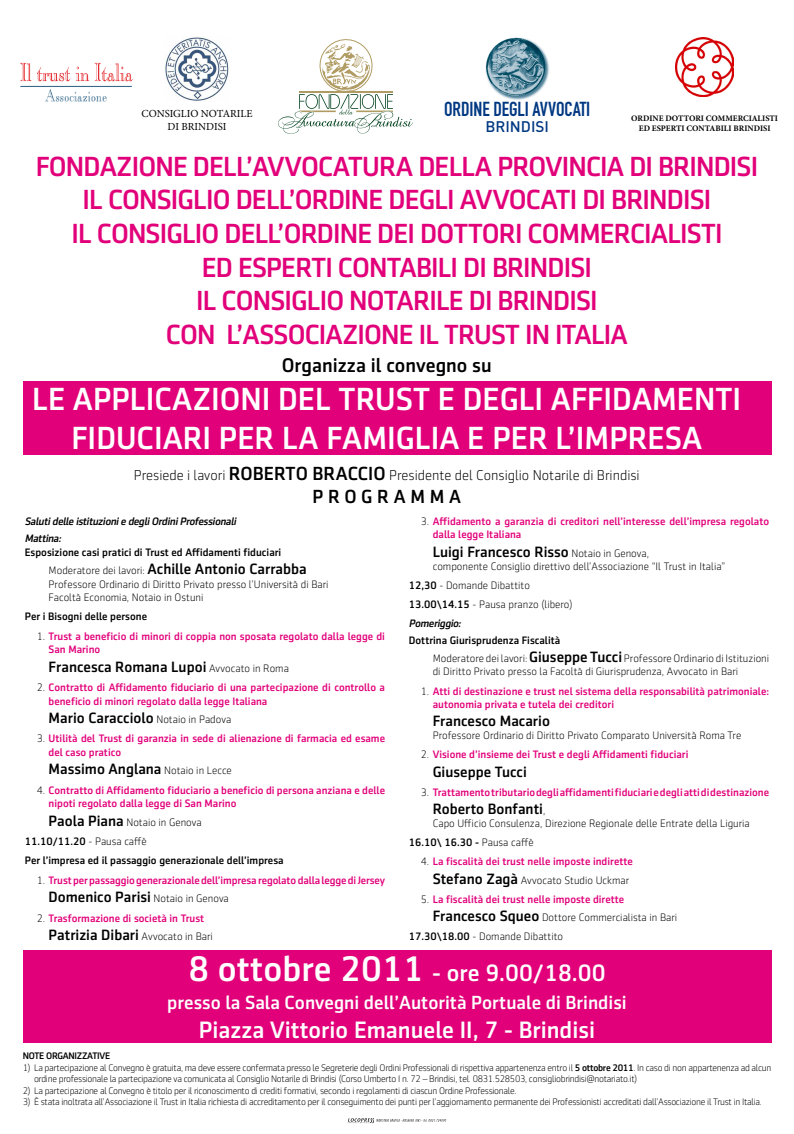
<style>
.page{position:relative;width:794px;height:1134px;background:#fff}
.page>*{position:absolute;margin:0;border:0;box-sizing:border-box;transform-origin:0 0}
.t1{font:500 32.4px/38.9px "Sentico Sans DT";color:#fff;text-align:center}
.t2{font:500 28px/33.6px "Sentico Sans DT";letter-spacing:-.03em;color:#e2007a;text-align:center}
.t3{font:500 24px "Sentico Sans DT";color:#fff}
.t4{font:500 20px "Sentico Sans DT";color:#000}
.t5{font:20px "DIN Engschrift Std";letter-spacing:-.005em;color:#003882}
.t6{font:500 19.2px "Sentico Sans DT";color:#fff}
.t7{font:500 19.2px "Sentico Sans DT";letter-spacing:.24em;color:#000}
.t8{font:500 15.2px "DIN";color:#003882}
.t9{font:500 15.12px "Sentico Sans DT";color:#000}
.t10{font:300 14.4px "Sentico Sans DT";color:#000}
.t11{font:500 10.92px/13.4px "Sentico Sans DT";color:#e2007a}
.t12{font:300 10.92px/19.1px "Sentico Sans DT";color:#000}
.t13{font:500 10.92px/19.4px "Sentico Sans DT";color:#000}
.t14{font:italic 500 10.92px/17px "Sentico Sans DT";color:#000}
.t15{font:10.8px/13px "Minion Pro";color:#000;text-align:center}
.t16{font:300 9.6px/11.5px "Sentico Sans DT";letter-spacing:-.03em;color:#000}
.t17{font:500 9.6px "Sentico Sans DT";letter-spacing:-.03em;color:#000}
.t18{font:700 8.4px/10.1px "Minion Pro";color:#000;text-align:center}
.s1{font-weight:500;font-size:19.2px}
.s2{font-weight:300;font-size:10.92px}
.s3{font-weight:300;color:#000}
.s4{font-size:15.12px}
.s5{font-weight:300}
.s6{font-weight:500}
.s7{font-weight:500;font-style:italic}
.s8{font-weight:500;font-size:15.12px}
.s9{font-size:15.12px;color:#000}
.s10{font-size:36px}
</style>
<div class="page">
<svg style="left:278px;top:39px;width:135px;height:95px"></svg>
<img style="left:485px;top:37px;width:65px;height:63px">
<div style="left:23px;top:381px;width:748px;height:74px;background:#e2007a"></div>
<div style="left:23px;top:950px;width:748px;height:93px;background:#e2007a"></div>
<svg style="left:348px;top:1118px;width:98px;height:5px"></svg>
<img style="left:675px;top:37px;width:58px;height:59px">
<img style="left:20px;top:62px;width:113px;height:40px">
<img style="left:165px;top:37px;width:64px;height:64px">
<h3 class="t5" style="left:444px;top:98px;width:148px">ORDINE DEGLI AVVOCATI</h3>
<h3 class="t8" style="left:485px;top:117px;width:65px">BRINDISI</h3>
<p class="t2" style="left:36px;top:149px;width:724px">FONDAZIONE DELL’AVVOCATURA DELLA PROVINCIA DI BRINDISI IL CONSIGLIO DELL’ORDINE DEGLI AVVOCATI DI BRINDISI<br>IL CONSIGLIO DELL’ORDINE DEI DOTTORI COMMERCIALISTI<br>ED ESPERTI CONTABILI DI BRINDISI<br>IL CONSIGLIO NOTARILE DI BRINDISI<br>CON L’ASSOCIAZIONE IL TRUST IN ITALIA</p>
<p class="t15" style="left:141px;top:107px;width:113px">CONSIGLIO NOTARILE<br>DI BRINDISI</p>
<p class="t18" style="left:631px;top:113px;width:148px">ORDINE DOTTORI COMMERCIALISTI<br>ED ESPERTI CONTABILI BRINDISI</p>
<h3 class="t4" style="left:282px;top:354px;width:211px">Organizza il convegno su</h3>
<h1 class="t1" style="left:32px;top:380px;width:710px">LE APPLICAZIONI DEL TRUST E DEGLI AFFIDAMENTI<br>FIDUCIARI PER LA FAMIGLIA E PER L’IMPRESA</h1>
<h3 class="t10" style="left:134px;top:468px;width:507px">Presiede i lavori <span class="s1">ROBERTO BRACCIO</span> Presidente del Consiglio Notarile di Brindisi</h3>
<h3 class="t7" style="left:312px;top:486px;width:150px">PROGRAMMA</h3>
<p class="t14" style="left:25px;top:513px;width:215px">Salutidelle istituzionie degliOrdiniProfessionali<br>Mattina:</p>
<p class="t13" style="left:25px;top:542px;width:258px">Esposizione casi pratici di Trust ed Affidamenti fiduciari</p>
<h3 class="t9" style="left:49px;top:561px;width:259px"><span class="s2">Moderatore dei lavori:</span> Achille Antonio Carrabba</h3>
<p class="t12" style="left:49px;top:577px;width:281px;line-height:13.4px">Professore Ordinario di Diritto Privato presso l’Università di Bari<br>Facoltà Economia, Notaio in Ostuni</p>
<p class="t13" style="left:25px;top:607px;width:124px">Per i Bisogni delle persone</p>
<p class="t11" style="left:49px;top:629px;width:338px;text-indent:-12px"><span class="s3">1.</span> Trust a beneficio di minori di coppia non sposata regolato dalla legge di<br>San Marino</p>
<h3 class="t9" style="left:49px;top:658px;width:242px">Francesca Romana Lupoi <span class="s2">Avvocato in Roma</span></h3>
<p class="t11" style="left:49px;top:681px;width:338px;text-indent:-12px"><span class="s3">2.</span> Contratto di Affidamento fiduciario di una partecipazione di controllo a beneficio di minori regolato dalla legge Italiana</p>
<h3 class="t9" style="left:49px;top:709px;width:184px">Mario Caracciolo <span class="s2">Notaio in Padova</span></h3>
<p class="t11" style="left:49px;top:732px;width:338px;text-indent:-12px"><span class="s3">3.</span> Utilità del Trust di garanzia in sede di alienazione di farmacia ed esame del caso pratico</p>
<h3 class="t9" style="left:49px;top:761px;width:185px">Massimo Anglana <span class="s2">Notaio in Lecce</span></h3>
<p class="t11" style="left:49px;top:783px;width:338px;text-indent:-12px"><span class="s3">4.</span> Contratto di Affidamento fiduciario a beneficio di persona anziana e delle nipoti regolato dalla legge di San Marino</p>
<p class="t13" style="left:25px;top:812px;width:260px;text-indent:24px"><span class="s4">Paola Piana</span> <span class="s5">Notaio in Genova<br></span>11.10/11.20 <span class="s5">- Pausa caffè<br></span>Per l’impresa ed il passaggio generazionale dell’impresa</p>
<p class="t11" style="left:37px;top:873px;width:350px"><span class="s3">1.</span> Trust per passaggio generazionale dell’impresa regolato dalla legge di Jersey</p>
<h3 class="t9" style="left:49px;top:889px;width:182px">Domenico Parisi <span class="s2">Notaio in Genova</span></h3>
<p class="t11" style="left:37px;top:911px;width:169px"><span class="s3">2.</span> Trasformazione di società in Trust</p>
<h3 class="t9" style="left:49px;top:926px;width:166px">Patrizia Dibari <span class="s2">Avvocato in Bari</span></h3>
<p class="t11" style="left:433px;top:515px;width:338px;line-height:13.2px;text-indent:-12px"><span class="s3">3.</span> Affidamento a garanzia di creditori nell’interesse dell’impresa regolato dalla legge Italiana</p>
<h3 class="t9" style="left:433px;top:543px;width:218px">Luigi Francesco Risso <span class="s2">Notaio in Genova,</span></h3>
<p class="t12" style="left:409px;top:557px;width:318px;text-indent:24px">componente Consiglio direttivo dell’Associazione “Il Trust in Italia” <span class="s6">12,30</span> - Domande Dibattito<br><span class="s6">13.00\14.15</span> - Pausa pranzo (libero)<br><span class="s7">Pomeriggio:</span></p>
<p class="t12" style="left:433px;top:631px;width:338px;line-height:18.2px;text-indent:-24px"><span class="s6">Dottrina Giurisprudenza Fiscalità<br></span>Moderatore dei lavori: <span class="s8">Giuseppe Tucci</span> Professore Ordinario di Istituzioni</p>
<p class="t12" style="left:433px;top:662px;width:307px">di Diritto Privato presso la Facoltà di Giurisprudenza, Avvocato in Bari</p>
<p class="t11" style="left:433px;top:684px;width:338px;line-height:13.2px;text-indent:-12px"><span class="s3">1.</span> Atti di destinazione e trust nel sistema della responsabilità patrimoniale: autonomia privata e tutela dei creditori</p>
<h3 class="t9" style="left:433px;top:712px;width:119px">Francesco Macario</h3>
<p class="t12" style="left:433px;top:726px;width:310px">Professore Ordinario di Diritto Privato Comparato Università Roma Tre</p>
<p class="t11" style="left:421px;top:748px;width:269px"><span class="s3">2.</span> Visione d’insieme dei Trust e degli Affidamenti fiduciari</p>
<h3 class="t9" style="left:433px;top:763px;width:96px">Giuseppe Tucci</h3>
<p class="t11" style="left:421px;top:785px;width:350px"><span class="s3">3.</span> Trattamento tributario degli affidamenti fiduciari e degli atti di destinazione</p>
<h3 class="t9" style="left:433px;top:800px;width:114px">Roberto Bonfanti<span class="s2">,</span></h3>
<p class="t12" style="left:409px;top:814px;width:342px;text-indent:24px">Capo Ufficio Consulenza, Direzione Regionale delle Entrate della Liguria<br><span class="s6">16.10\ 16.30 -</span> Pausa caffè</p>
<p class="t11" style="left:433px;top:852px;width:202px;line-height:18.2px;text-indent:-12px"><span class="s3">4.</span> La fiscalità dei trust nelle imposte indirette<br><span class="s9">Stefano Zagà</span> <span class="s3">Avvocato Studio Uckmar</span></p>
<p class="t11" style="left:433px;top:890px;width:246px;line-height:18.2px;text-indent:-12px"><span class="s3">5.</span> La fiscalità dei trust nelle imposte dirette<br><span class="s9">Francesco Squeo</span> <span class="s3">Dottore Commercialista in Bari</span></p>
<p class="t12" style="left:409px;top:927px;width:156px"><span class="s6">17.30\18.00</span> - Domande Dibattito</p>
<h3 class="t3" style="left:188px;top:959px;width:419px"><span class="s10">8 ottobre 2011</span> - ore 9.00/18.00</h3>
<h3 class="t6" style="left:167px;top:992px;width:461px">presso la Sala Convegni dell’Autorità Portuale di Brindisi</h3>
<h3 class="t3" style="left:199px;top:1016px;width:398px">Piazza Vittorio Emanuele II, 7 - Brindisi</h3>
<p class="t17" style="left:23px;top:1050px;width:89px">NOTE ORGANIZZATIVE</p>
<p class="t16" style="left:34px;top:1062px;width:739px;text-indent:-11px">1) La partecipazione al Convegno è gratuita, ma deve essere confermata presso le Segreterie degli Ordini Professionali di rispettiva appartenenza entro il <span class="s6">5 ottobre 2011</span>. In caso di non appartenenza ad alcun ordine professionale la partecipazione va comunicata al Consiglio Notarile di Brindisi (Corso Umberto I n. 72 – Brindisi, tel. 0831.528503, consigliobrindisi@notariato.it)</p>
<p class="t16" style="left:23px;top:1085px;width:495px">2) La partecipazione al Convegno è titolo per il riconoscimento di crediti formativi, secondo i regolamenti di ciascun Ordine Professionale.</p>
<p class="t16" style="left:23px;top:1096px;width:740px">3) È stata inoltrata all’Associazione il Trust in Italia richiesta di accreditamento per il conseguimento dei punti per l’aggiornamento permanente dei Professionisti accreditati dall’Associazione il Trust in Italia.</p>
</div>
